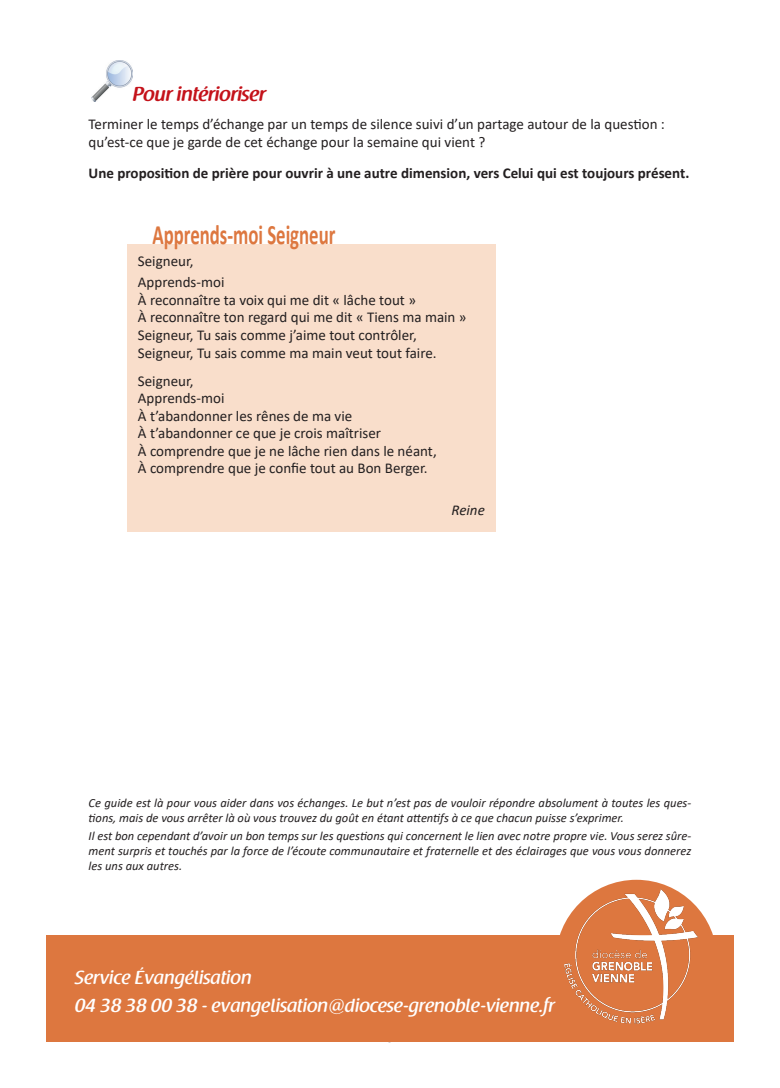
<style>
.page{position:relative;width:780px;height:1088px;background:#fff}
.page>*{position:absolute;margin:0;border:0;box-sizing:border-box;transform-origin:0 0}
.t1{font:700 28.12px "Calibri";color:#dd773f;scale:.67 1}
.t2{font:600 20px "Raspoutine";color:#c4121a}
.t3{font:500 18.75px/27.5px "Raspoutine";color:#fff}
.t4{font:15px/17.5px "Calibri";color:#231f20}
.t5{font:700 15px "Calibri";color:#231f20}
.t6{font:italic 15px "Calibri";color:#231f20}
.t7{font:italic 12.5px/15px "Calibri";color:#231f20}
</style>
<div class="page">
<img style="left:91px;top:60px;width:42px;height:41px">
<div style="left:127px;top:244px;width:368px;height:287px;background:#f9decb"></div>
<div style="left:555px;top:880px;width:162px;height:161px;background:#dd773f;border-radius:50%"></div>
<div style="left:46px;top:935px;width:687px;height:107px;background:#dd773f"></div>
<img style="left:559px;top:889px;width:139px;height:135px">
<h2 class="t2" style="left:133px;top:83px;width:134px">Pour intérioriser</h2>
<p class="t4" style="left:89px;top:115px;width:578px">Terminer le temps d’échange par un temps de silence suivi d’un partage autour de la question : qu’est-ce que je garde de cet échange pour la semaine qui vient ?</p>
<p class="t5" style="left:89px;top:163px;width:602px">Une proposition de prière pour ouvrir à une autre dimension, vers Celui qui est toujours présent.</p>
<h1 class="t1" style="left:152px;top:215px;width:275px">Apprends-moi Seigneur</h1>
<p class="t4" style="left:138px;top:251px;width:88px;line-height:21px">Seigneur,<br>Apprends-moi</p>
<p class="t4" style="left:138px;top:291px;width:330px">À reconnaître ta voix qui me dit « lâche tout »<br>À reconnaître ton regard qui me dit « Tiens ma main » Seigneur, Tu sais comme j’aime tout contrôler, Seigneur, Tu sais comme ma main veut tout faire.</p>
<p class="t4" style="left:138px;top:371px;width:300px">Seigneur,<br>Apprends-moi<br>À t’abandonner les rênes de ma vie<br>À t’abandonner ce que je crois maîtriser<br>À comprendre que je ne lâche rien dans le néant,<br>À comprendre que je confie tout au Bon Berger.</p>
<p class="t6" style="left:451px;top:500px;width:35px">Reine</p>
<p class="t7" style="left:89px;top:794px;width:604px">Ce guide est là pour vous aider dans vos échanges. Le but n’est pas de vouloir répondre absolument à toutes les ques&shy;tions, mais de vous arrêter là où vous trouvez du goût en étant attentifs à ce que chacun puisse s’exprimer.</p>
<p class="t7" style="left:89px;top:828px;width:604px;text-align:justify">Il est bon cependant d’avoir un bon temps sur les questions qui concernent le lien avec notre propre vie. Vous serez sûre&shy;ment surpris et touchés par la force de l’écoute communautaire et fraternelle et des éclairages que vous vous donnerez les uns aux autres.</p>
<p class="t3" style="left:74px;top:964px;width:482px">Service Évangélisation<br>04 38 38 00 38 - evangelisation@diocese-grenoble-vienne.fr</p>
</div>
